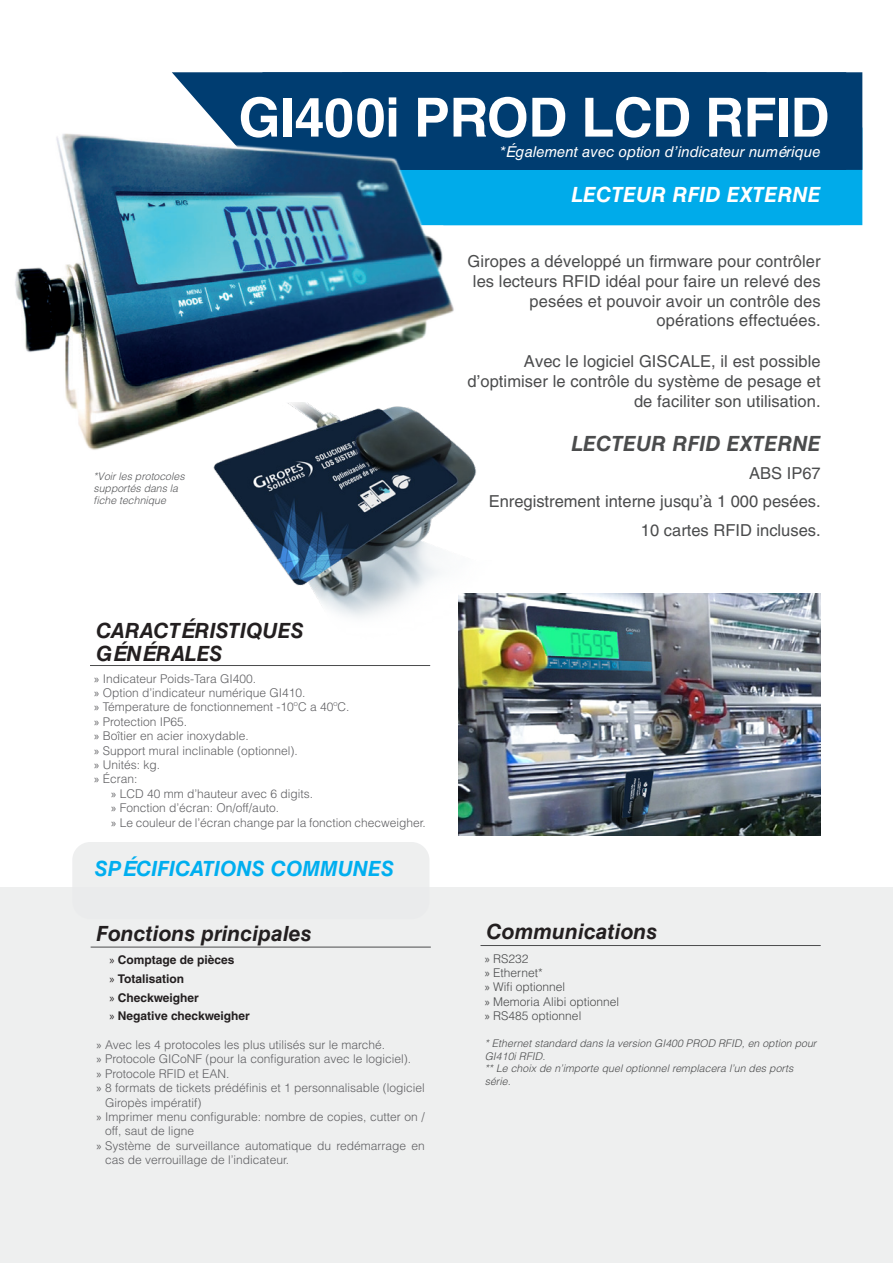
<style>
.page{position:relative;width:893px;height:1263px;background:#fff}
.page>*{position:absolute;margin:0;border:0;box-sizing:border-box;transform-origin:0 0}
.t1{font:700 54px "Helvetica LT Std";letter-spacing:-.01em;color:#fff}
.t2{font:italic 700 21px/22.5px "Helvetica LT Std";letter-spacing:.005em;color:#231f20}
.t3{font:italic 700 21px "Helvetica LT Std";letter-spacing:.005em;color:#00aeef}
.t4{font:italic 700 21px "Helvetica LT Std";letter-spacing:.005em;color:#4b4c4d}
.t5{font:italic 700 21px "Helvetica LT Std";letter-spacing:.005em;color:#fff}
.t6{font:16.5px/19.8px "Helvetica LT Std";letter-spacing:.005em;color:#4b4c4d;text-align:right}
.t7{font:italic 15px "Helvetica LT Std";color:#fff}
.t8{font:300 12px "Helvetica LT Std";color:#606063}
.t9{font:300 12px/14.4px "Helvetica LT Std";color:#4b4c4d}
.t10{font:700 12px/18.6px "Helvetica LT Std";color:#231f20}
.t11{font:italic 300 10.5px/12.6px "Helvetica LT Std";letter-spacing:.005em;color:#4b4c4d}
.t12{font:italic 300 10.5px/12px "Helvetica LT Std";color:#57585a}
.s1{font-family:"Myriad Pro";font-weight:400}
</style>
<div class="page">
<div style="left:0;top:887px;width:893px;height:376px;background:#eaebec"></div>
<svg style="left:840px;top:170px;width:22px;height:55px"></svg>
<div style="left:615px;top:170px;width:225px;height:55px;background:#00abea"></div>
<img style="left:459px;top:593px;width:361px;height:243px">
<hr style="left:91px;top:947px;width:340px;height:1px;background:#4b4c4d">
<hr style="left:90px;top:665px;width:340px;height:1px;background:#4b4c4d">
<hr style="left:480px;top:945px;width:341px;height:1px;background:#4b4c4d">
<div style="left:766px;top:72px;width:96px;height:98px;background:#003d71"></div>
<div style="left:676px;top:72px;width:90px;height:98px;background:#003d71"></div>
<div style="left:615px;top:72px;width:61px;height:98px;background:#003d71"></div>
<img style="left:15px;top:72px;width:600px;height:378px">
<img style="left:157px;top:403px;width:335px;height:238px">
<div style="left:72px;top:842px;width:357px;height:77px;background:#eaebec;border-radius:18px"></div>
<h1 class="t1" style="left:238px;top:85px;width:592px">GI400i PROD LCD RFID</h1>
<p class="t7" style="left:500px;top:143px;width:322px">*Également avec option d’indicateur numérique</p>
<p class="t12" style="left:94px;top:471px;width:93px">*Voir les protocoles supportés dans la fiche technique</p>
<h2 class="t2" style="left:96px;top:619px;width:209px">CARACTÉRISTIQUES<br>GÉNÉRALES</h2>
<p class="t8" style="left:94px;top:671px;width:163px"><span class="s1">»</span> Indicateur Poids-Tara GI400.</p>
<p class="t8" style="left:94px;top:685px;width:213px"><span class="s1">»</span> Option d’indicateur numérique GI410.</p>
<p class="t8" style="left:94px;top:700px;width:257px"><span class="s1">»</span> Témperature de fonctionnement -10ºC a 40ºC.</p>
<p class="t8" style="left:94px;top:714px;width:94px"><span class="s1">»</span> Protection IP65.</p>
<p class="t8" style="left:94px;top:728px;width:156px"><span class="s1">»</span> Boîtier en acier inoxydable.</p>
<p class="t8" style="left:94px;top:743px;width:205px"><span class="s1">»</span> Support mural inclinable (optionnel).</p>
<p class="t8" style="left:94px;top:757px;width:67px"><span class="s1">»</span> Unités: kg.</p>
<p class="t8" style="left:94px;top:772px;width:45px"><span class="s1">»</span> Écran:</p>
<p class="t8" style="left:111px;top:786px;width:203px"><span class="s1">»</span> LCD 40 mm d’hauteur avec 6 digits.</p>
<p class="t8" style="left:111px;top:800px;width:169px"><span class="s1">»</span> Fonction d’écran: On/off/auto.</p>
<p class="t8" style="left:111px;top:815px;width:316px"><span class="s1">»</span> Le couleur de l’écran change par la fonction checweigher.</p>
<h2 class="t3" style="left:95px;top:856px;width:300px">SPÉCIFICATIONS COMMUNES</h2>
<h2 class="t2" style="left:97px;top:922px;width:216px">Fonctions principales</h2>
<p class="t10" style="left:109px;top:950px;width:142px"><span class="s1">»</span> Comptage de pièces<br><span class="s1">»</span> Totalisation<br><span class="s1">»</span> Checkweigher<br><span class="s1">»</span> Negative checkweigher</p>
<p class="t8" style="left:97px;top:1037px;width:290px"><span class="s1">»</span> Avec les 4 protocoles les plus utilisés sur le marché.</p>
<p class="t8" style="left:97px;top:1051px;width:316px"><span class="s1">»</span> Protocole GICoNF (pour la configuration avec le logiciel).</p>
<p class="t8" style="left:97px;top:1066px;width:135px"><span class="s1">»</span> Protocole RFID et EAN.</p>
<p class="t8" style="left:97px;top:1080px;width:330px"><span class="s1">»</span> 8 formats de tickets prédéfinis et 1 personnalisable (logiciel</p>
<p class="t8" style="left:105px;top:1095px;width:98px">Giropès impératif)</p>
<p class="t8" style="left:97px;top:1109px;width:330px"><span class="s1">»</span> Imprimer menu configurable: nombre de copies, cutter on /</p>
<p class="t8" style="left:105px;top:1123px;width:91px">off, saut de ligne</p>
<p class="t8" style="left:97px;top:1138px;width:330px"><span class="s1">»</span> Système de surveillance automatique du redémarrage en</p>
<p class="t8" style="left:105px;top:1152px;width:186px">cas de verrouillage de l’indicateur.</p>
<h2 class="t5" style="left:571px;top:182px;width:251px">LECTEUR RFID EXTERNE</h2>
<h3 class="t6" style="left:468px;top:251px;width:355px">Giropes a développé un firmware pour contrôler les lecteurs RFID idéal pour faire un relevé des pesées et pouvoir avoir un contrôle des opérations effectuées.</h3>
<h3 class="t6" style="left:467px;top:352px;width:355px">Avec le logiciel GISCALE, il est possible d’optimiser le contrôle du système de pesage et de faciliter son utilisation.</h3>
<h2 class="t4" style="left:571px;top:431px;width:251px">LECTEUR RFID EXTERNE</h2>
<h3 class="t6" style="left:489px;top:459px;width:333px;line-height:28.3px">ABS IP67<br>Enregistrement interne jusqu’à 1 000 pesées.<br>10 cartes RFID incluses.</h3>
<h2 class="t2" style="left:486px;top:920px;width:172px">Communications</h2>
<p class="t9" style="left:485px;top:951px;width:136px"><span class="s1">»</span> RS232<br><span class="s1">»</span> Ethernet*<br><span class="s1">»</span> Wifi optionnel<br><span class="s1">»</span> Memoria Alibi optionnel <span class="s1">»</span> RS485 optionnel</p>
<p class="t11" style="left:485px;top:1037px;width:333px">* Ethernet standard dans la version GI400 PROD RFID, en option pour GI410i RFID.<br>** Le choix de n’importe quel optionnel remplacera l’un des ports série.</p>
</div>
